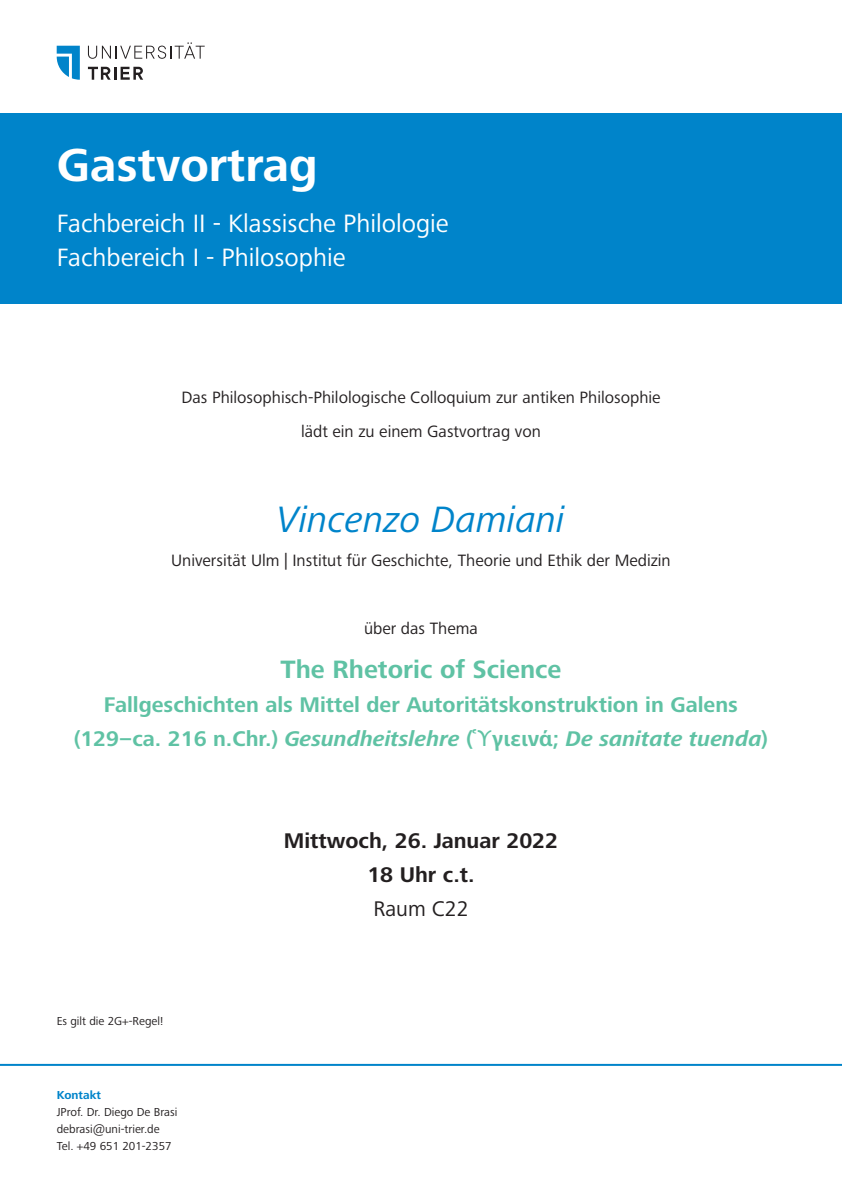
<style>
.page{position:relative;width:842px;height:1191px;background:#fff}
.page>*{position:absolute;margin:0;border:0;box-sizing:border-box;transform-origin:0 0}
.t1{font:700 48px "Frutiger Next LTW1 G";color:#fff}
.t2{font:italic 38px "Frutiger Next LTW1 G";color:#0084ca}
.t3{font:26px/34px "Frutiger Next LTW1 G";color:#fff}
.t4{font:700 26px "Frutiger Next LTW1 G";color:#5fc2a4}
.t5{font:700 22px/34px "Frutiger Next LTW1 G";color:#5fc2a4;text-align:center}
.t6{font:700 22px/34px "Frutiger Next LTW1 G";color:#231f20;text-align:center}
.t7{font:22px "Frutiger Next LTW1 G";color:#231f20}
.t8{font:17px/34px "Frutiger Next LTW1 G";color:#231f20;text-align:center}
.t9{font:12px/17px "Frutiger Next LTW1 G";color:#231f20}
.t10{font:700 12px "Frutiger Next LTW1 G";color:#0084ca}
.s1{font-style:italic}
.s2{font-family:"Lucida Grande";font-weight:400}
</style>
<div class="page">
<div style="left:0;top:113px;width:842px;height:191px;background:#0084ca"></div>
<svg style="left:57px;top:46px;width:23px;height:34px"></svg>
<svg style="left:88px;top:42px;width:117px;height:17px"></svg>
<svg style="left:88px;top:67px;width:55px;height:13px"></svg>
<hr style="left:0;top:1063px;width:842px;height:2px;background:#0084ca">
<h1 class="t1" style="left:57px;top:149px;width:262px">Gastvortrag</h1>
<h3 class="t3" style="left:57px;top:209px;width:393px">Fachbereich II - Klassische Philologie<br>Fachbereich I - Philosophie</h3>
<p class="t8" style="left:181px;top:382px;width:481px">Das Philosophisch-Philologische Colloquium zur antiken Philosophie lädt ein zu einem Gastvortrag von</p>
<h2 class="t2" style="left:277px;top:507px;width:289px">Vincenzo Damiani</h2>
<p class="t8" style="left:171px;top:545px;width:501px">Universität Ulm | Institut für Geschichte, Theorie und Ethik der Medizin</p>
<p class="t8" style="left:364px;top:613px;width:115px">über das Thema</p>
<h3 class="t4" style="left:280px;top:661px;width:283px">The Rhetoric of Science</h3>
<p class="t5" style="left:74px;top:690px;width:696px">Fallgeschichten als Mittel der Autoritätskonstruktion in Galens (129–ca. 216 n.Chr.) <span class="s1">Gesundheitslehre</span> (<span class="s2">Ὑ</span>γιεινά; <span class="s1">De sanitate tuenda</span>)</p>
<p class="t9" style="left:57px;top:1013px;width:108px">Es gilt die 2G+-Regel!</p>
<p class="t10" style="left:57px;top:1091px;width:46px">Kontakt</p>
<p class="t9" style="left:57px;top:1105px;width:122px">JProf. Dr. Diego De Brasi debrasi@uni-trier.de<br>Tel. +49 651 201-2357</p>
<p class="t6" style="left:284px;top:826px;width:276px">Mittwoch, 26. Januar 2022<br>18 Uhr c.t.</p>
<p class="t7" style="left:373px;top:901px;width:97px">Raum C22</p>
</div>
